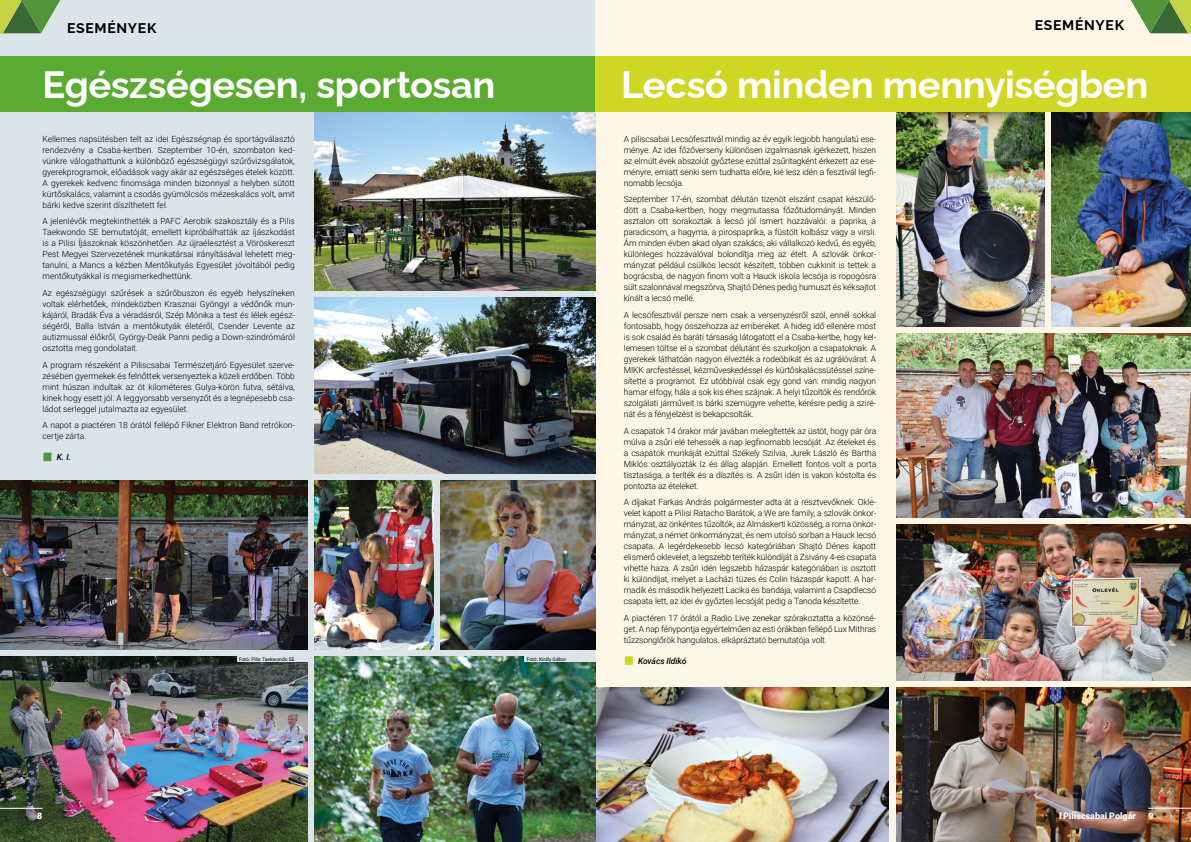
<style>
.page{position:relative;width:1191px;height:842px;background:#fff}
.page>*{position:absolute;margin:0;border:0;box-sizing:border-box;transform-origin:0 0}
.t1{font:700 38px "Raleway";letter-spacing:-.01em;color:#fff}
.t2{font:700 14px "Raleway";letter-spacing:.05em;color:#000}
.t3{font:900 9px "Roboto";color:#fff}
.t4{font:300 8.5px/11px "Roboto";letter-spacing:-.01em;color:#000;text-align:justify}
.t5{font:italic 500 8.5px "Roboto";letter-spacing:-.01em;color:#000}
.t6{font:5px "Roboto";color:#000}
</style>
<div class="page">
<div style="left:0;top:0;width:595px;height:842px;background:#dbe5e9"></div>
<div style="left:595px;top:0;width:596px;height:842px;background:#fcf6e7"></div>
<svg style="left:0;top:0;width:60px;height:33px;background:#78a156"></svg>
<svg style="left:1131px;top:0;width:60px;height:33px;background:#7ea356"></svg>
<img style="left:896px;top:688px;width:295px;height:154px">
<img style="left:0;top:656px;width:308px;height:186px">
<img style="left:315px;top:656px;width:280px;height:186px">
<img style="left:315px;top:112px;width:280px;height:179px">
<div style="left:0;top:57px;width:595px;height:55px;background:#5bab33"></div>
<div style="left:43px;top:453px;width:8px;height:8px;background:#52943a"></div>
<img style="left:0;top:480px;width:308px;height:169px">
<img style="left:441px;top:480px;width:154px;height:169px">
<img style="left:315px;top:480px;width:119px;height:169px">
<img style="left:315px;top:298px;width:280px;height:175px">
<div style="left:595px;top:57px;width:596px;height:55px;background:#cfd724"></div>
<div style="left:625px;top:656px;width:8px;height:9px;background:#cfd724"></div>
<img style="left:1051px;top:112px;width:140px;height:215px">
<img style="left:896px;top:112px;width:148px;height:215px">
<img style="left:896px;top:334px;width:295px;height:184px">
<img style="left:896px;top:525px;width:295px;height:156px">
<img style="left:596px;top:688px;width:293px;height:154px">
<hr style="left:0;top:808px;width:43px;height:1px;background:#fff">
<hr style="left:1148px;top:808px;width:43px;height:1px;background:#fff">
<svg style="left:1059px;top:812px;width:2px;height:7px"></svg>
<div style="left:524px;top:655px;width:71px;height:7px;background:#dbe5e9"></div>
<div style="left:238px;top:655px;width:70px;height:7px;background:#dbe5e9"></div>
<h2 class="t2" style="left:67px;top:17px;width:91px">ESEMÉNYEK</h2>
<h2 class="t2" style="left:1034px;top:14px;width:91px">ESEMÉNYEK</h2>
<h1 class="t1" style="left:43px;top:54px;width:454px">Egészségesen, sportosan</h1>
<p class="t4" style="left:43px;top:133px;width:254px">Kellemes napsütésben telt az idei Egészségnap és sportágválasztó rendezvény a Csaba-kertben. Szeptember 10-én, szombaton ked&shy;vünkre válogathattunk a különböző egészségügyi szűrővizsgálatok, gyerekprogramok, előadások vagy akár az egészséges ételek között.<br>A gyerekek kedvenc finomsága minden bizonnyal a helyben sütött kürtőskalács, valamint a csodás gyümölcsös mézeskalács volt, amit bárki kedve szerint díszíthetett fel.</p>
<p class="t4" style="left:43px;top:216px;width:254px">A jelenlévők megtekinthették a PAFC Aerobik szakosztály és a Pilis Taekwondo SE bemutatóját, emellett kipróbálhatták az íjászkodást is a Pilisi Íjászoknak köszönhetően. Az újraélesztést a Vöröskereszt Pest Megyei Szervezetének munkatársai irányításával lehetett meg&shy;tanulni, a Mancs a kézben Mentőkutyás Egyesület jóvoltából pedig mentőkutyákkal is megismerkedhettünk.</p>
<p class="t4" style="left:43px;top:287px;width:254px">Az egészségügyi szűrések a szűrőbuszon és egyéb helyszíneken voltak elérhetőek, mindeközben Krasznai Gyöngyi a védőnők mun&shy;kájáról, Bradák Éva a véradásról, Szép Mónika a test és lélek egész&shy;ségéről, Balla István a mentőkutyák életéről, Csender Levente az autizmussal élőkről, György-Deák Panni pedig a Down-szindrómáról osztotta meg gondolatait.</p>
<p class="t4" style="left:43px;top:359px;width:254px">A program részeként a Piliscsabai Természetjáró Egyesület szerve&shy;zésében gyermekek és felnőttek versenyeztek a közeli erdőben. Több mint húszan indultak az öt kilométeres Gulya-körön futva, sétálva, kinek hogy esett jól. A leggyorsabb versenyzőt és a legnépesebb csa&shy;ládot serleggel jutalmazta az egyesület.</p>
<p class="t4" style="left:43px;top:420px;width:254px">A napot a piactéren 18 órától fellépő Fikner Elektron Band retrókon&shy;certje zárta.</p>
<p class="t5" style="left:57px;top:451px;width:16px">K. I.</p>
<h1 class="t1" style="left:621px;top:54px;width:529px">Lecsó minden mennyiségben</h1>
<p class="t4" style="left:624px;top:133px;width:254px">A piliscsabai Lecsófesztivál mindig az év egyik legjobb hangulatú ese&shy;ménye. Az idei főzőverseny különösen izgalmasnak ígérkezett, hiszen az elmúlt évek abszolút győztese ezúttal zsűritagként érkezett az ese&shy;ményre, emiatt senki sem tudhatta előre, kié lesz idén a fesztivál legfi&shy;nomabb lecsója.</p>
<p class="t4" style="left:624px;top:194px;width:254px">Szeptember 17-én, szombat délután tizenöt elszánt csapat készülő&shy;dött a Csaba-kertben, hogy megmutassa főzőtudományát. Minden asztalon ott sorakoztak a lecsó jól ismert hozzávalói: a paprika, a paradicsom, a hagyma, a pirospaprika, a füstölt kolbász vagy a virsli.<br>Ám minden évben akad olyan szakács, aki vállalkozó kedvű, és egyéb, különleges hozzávalóval bolondítja meg az ételt. A szlovák önkor&shy;mányzat például csülkös lecsót készített, többen cukkinit is tettek a bográcsba, de nagyon finom volt a Hauck iskola lecsója is ropogósra sült szalonnával megszórva, Shajtó Dénes pedig humuszt és kéksajtot kínált a lecsó mellé.</p>
<p class="t4" style="left:624px;top:309px;width:254px">A lecsófesztivál persze nem csak a versenyzésről szól, ennél sokkal fontosabb, hogy összehozza az embereket. A hideg idő ellenére most is sok család és baráti társaság látogatott el a Csaba-kertbe, hogy kel&shy;lemesen töltse el a szombat délutánt és szurkoljon a csapatoknak. A gyerekek láthatóan nagyon élvezték a rodeóbikát és az ugrálóvárat. A MIKK arcfestéssel, kézműveskedéssel és kürtőskalácssütéssel színe&shy;sítette a programot. Ez utóbbival csak egy gond van: mindig nagyon hamar elfogy, hála a sok kis éhes szájnak. A helyi tűzoltók és rendőrök szolgálati járműveit is bárki szemügyre vehette, kérésre pedig a sziré&shy;nát és a fényjelzést is bekapcsolták.</p>
<p class="t4" style="left:624px;top:425px;width:254px">A csapatok 14 órakor már javában melegítették az üstöt, hogy pár óra múlva a zsűri elé tehessék a nap legfinomabb lecsóját. Az ételeket és a csapatok munkáját ezúttal Székely Szilvia, Jurek László és Bartha Miklós osztályozták íz és állag alapján. Emellett fontos volt a porta tisztasága, a teríték és a díszítés is. A zsűri idén is vakon kóstolta és pontozta az ételeket.</p>
<p class="t4" style="left:624px;top:497px;width:254px">A díjakat Farkas András polgármester adta át a résztvevőknek. Okle&shy;velet kapott a Pilisi Ratacho Barátok, a We are family, a szlovák önkor&shy;mányzat, az önkéntes tűzoltók, az Almáskerti közösség, a roma önkor&shy;mányzat, a német önkormányzat, és nem utolsó sorban a Hauck lecsó csapata. A legérdekesebb lecsó kategóriában Shajtó Dénes kapott elismerő oklevelet, a legszebb teríték különdíját a Zsivány 4-es csapata vihette haza. A zsűri idén legszebb házaspár kategóriában is osztott ki különdíjat, melyet a Lacházi tüzes és Colin házaspár kapott. A har&shy;madik és második helyezett Lacika és bandája, valamint a Csapdlecsó csapata lett, az idei év győztes lecsóját pedig a Tanoda készítette.</p>
<p class="t4" style="left:624px;top:612px;width:254px">A piactéren 17 órától a Radio Live zenekar szórakoztatta a közönsé&shy;get. A nap fénypontja egyértelműen az esti órákban fellépő Lux Mithras tűzzsonglőrök hangulatos, elkápráztató bemutatója volt.</p>
<p class="t5" style="left:638px;top:655px;width:50px">Kovács Ildikó</p>
<p class="t6" style="left:239px;top:655px;width:57px">Fotó: Pilis Taekwondo SE</p>
<p class="t6" style="left:526px;top:655px;width:41px">Fotó: Király Gábor</p>
<p class="t3" style="left:37px;top:809px;width:7px">8</p>
<p class="t3" style="left:1063px;top:809px;width:74px">Piliscsabai Polgár</p>
<p class="t3" style="left:1148px;top:809px;width:7px">9</p>
</div>
